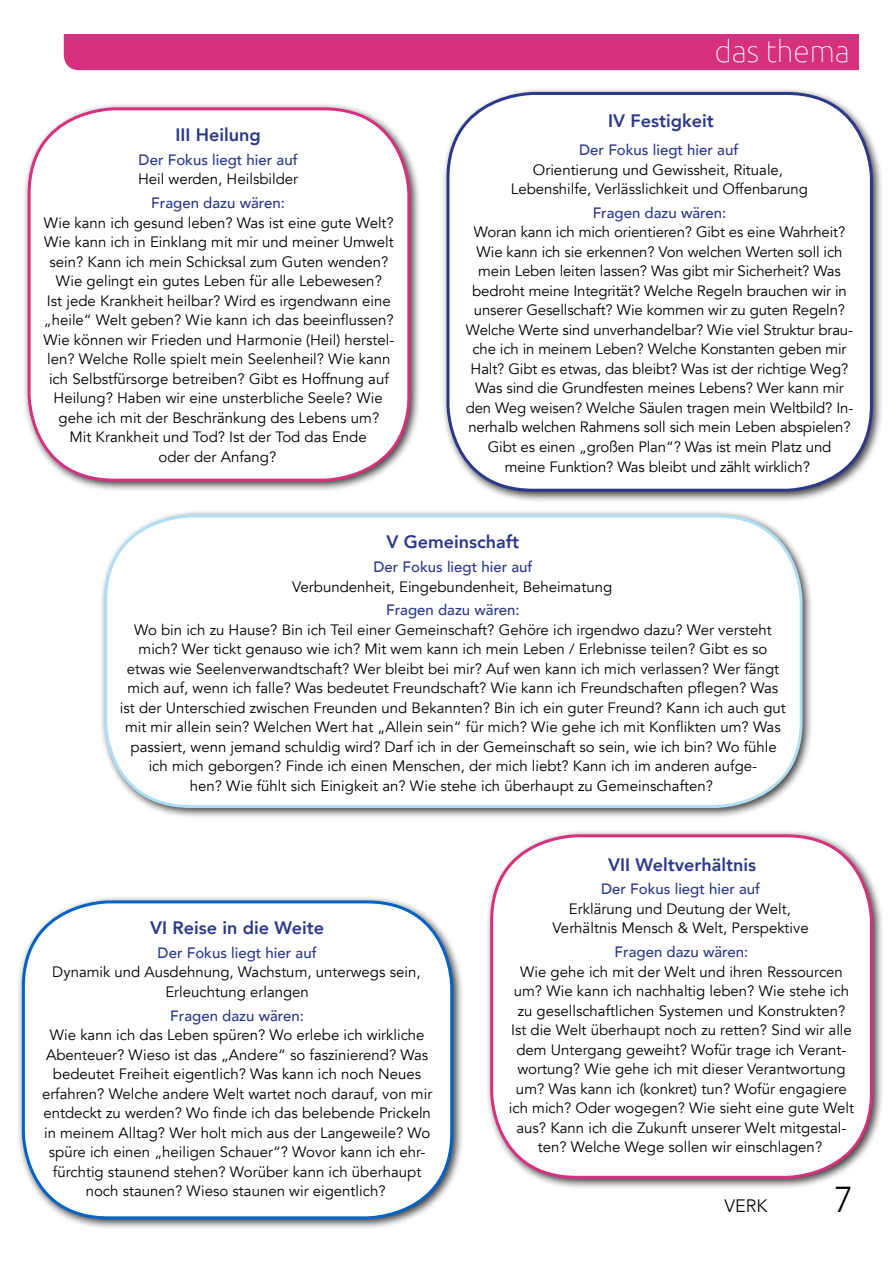
<style>
.page{position:relative;width:893px;height:1263px;background:#fff}
.page>*{position:absolute;margin:0;border:0;box-sizing:border-box;transform-origin:0 0}
.t1{font:300 36px "Avenir";color:#000}
.t2{font:100 30px "Ubuntu";color:#fff}
.t3{font:800 18px "Avenir";color:#2c388c}
.t4{font:300 18px "Avenir";color:#000}
.t5{font:15px/19.5px "Avenir";color:#000;text-align:center}
.t6{font:500 15px "Avenir";color:#2c388c}
</style>
<div class="page">
<div style="left:64px;top:34px;width:795px;height:36px;background:#d6307e"></div>
<div style="left:22px;top:102px;width:399px;height:391px;background:#000;opacity:.75"></div>
<div style="left:29px;top:109px;width:380px;height:371px;background:#fff;border-radius:85px"></div>
<div style="left:28px;top:107px;width:382px;height:375px;border:3px solid #d6307e;border-radius:85px"></div>
<div style="left:441px;top:87px;width:443px;height:416px;background:#000;opacity:.75"></div>
<div style="left:448px;top:93px;width:423px;height:397px;background:#fff;border-radius:85px"></div>
<div style="left:446px;top:92px;width:427px;height:400px;border:3px solid #2c388c;border-radius:85px"></div>
<div style="left:99px;top:509px;width:715px;height:310px;background:#000;opacity:.75"></div>
<div style="left:106px;top:516px;width:695px;height:290px;background:#fff;border-radius:85px"></div>
<div style="left:104px;top:514px;width:699px;height:294px;border:3px solid #b0dff5;border-radius:85px"></div>
<div style="left:17px;top:895px;width:447px;height:335px;background:#000;opacity:.75"></div>
<div style="left:23px;top:902px;width:429px;height:316px;background:#fff;border-radius:85px"></div>
<div style="left:22px;top:900px;width:431px;height:319px;border:3px solid #0063c5;border-radius:85px"></div>
<div style="left:485px;top:829px;width:399px;height:361px;background:#000;opacity:.75"></div>
<div style="left:492px;top:836px;width:379px;height:341px;background:#fff;border-radius:85px"></div>
<div style="left:490px;top:834px;width:383px;height:345px;border:3px solid #d6307e;border-radius:85px"></div>
<p class="t3" style="left:175px;top:121px;width:87px">III Heilung</p>
<p class="t6" style="left:139px;top:147px;width:161px">Der Fokus liegt hier auf</p>
<p class="t5" style="left:138px;top:170px;width:162px">Heil werden, Heilsbilder</p>
<p class="t6" style="left:151px;top:190px;width:135px">Fragen dazu wären:</p>
<p class="t5" style="left:43px;top:213px;width:353px">Wie kann ich gesund leben? Was ist eine gute Welt?<br>Wie kann ich in Einklang mit mir und meiner Umwelt sein? Kann ich mein Schicksal zum Guten wenden?<br>Wie gelingt ein gutes Leben für alle Lebewesen?<br>Ist jede Krankheit heilbar? Wird es irgendwann eine „heile“ Welt geben? Wie kann ich das beeinflussen?<br>Wie können wir Frieden und Harmonie (Heil) herstel&shy;len? Welche Rolle spielt mein Seelenheil? Wie kann ich Selbstfürsorge betreiben? Gibt es Hoffnung auf Heilung? Haben wir eine unsterbliche Seele? Wie gehe ich mit der Beschränkung des Lebens um?<br>Mit Krankheit und Tod? Ist der Tod das Ende<br>oder der Anfang?</p>
<h2 class="t2" style="left:715px;top:31px;width:137px">das thema</h2>
<p class="t3" style="left:608px;top:107px;width:107px">IV Festigkeit</p>
<p class="t6" style="left:579px;top:137px;width:161px">Der Fokus liegt hier auf</p>
<p class="t5" style="left:511px;top:160px;width:299px">Orientierung und Gewissheit, Rituale,<br>Lebenshilfe, Verlässlichkeit und Offenbarung</p>
<p class="t6" style="left:593px;top:200px;width:135px">Fragen dazu wären:</p>
<p class="t5" style="left:466px;top:223px;width:389px">Woran kann ich mich orientieren? Gibt es eine Wahrheit?<br>Wie kann ich sie erkennen? Von welchen Werten soll ich mein Leben leiten lassen? Was gibt mir Sicherheit? Was bedroht meine Integrität? Welche Regeln brauchen wir in unserer Gesellschaft? Wie kommen wir zu guten Regeln?<br>Welche Werte sind unverhandelbar? Wie viel Struktur brau&shy;che ich in meinem Leben? Welche Konstanten geben mir Halt? Gibt es etwas, das bleibt? Was ist der richtige Weg?<br>Was sind die Grundfesten meines Lebens? Wer kann mir den Weg weisen? Welche Säulen tragen mein Weltbild? In&shy;nerhalb welchen Rahmens soll sich mein Leben abspielen?<br>Gibt es einen „großen Plan“? Was ist mein Platz und meine Funktion? Was bleibt und zählt wirklich?</p>
<p class="t3" style="left:387px;top:528px;width:134px">V Gemeinschaft</p>
<p class="t6" style="left:373px;top:554px;width:161px">Der Fokus liegt hier auf</p>
<p class="t5" style="left:292px;top:577px;width:322px">Verbundenheit, Eingebundenheit, Beheimatung</p>
<p class="t6" style="left:386px;top:597px;width:135px">Fragen dazu wären:</p>
<p class="t5" style="left:120px;top:620px;width:667px">Wo bin ich zu Hause? Bin ich Teil einer Gemeinschaft? Gehöre ich irgendwo dazu? Wer versteht mich? Wer tickt genauso wie ich? Mit wem kann ich mein Leben / Erlebnisse teilen? Gibt es so etwas wie Seelenverwandtschaft? Wer bleibt bei mir? Auf wen kann ich mich verlassen? Wer fängt mich auf, wenn ich falle? Was bedeutet Freundschaft? Wie kann ich Freundschaften pflegen? Was ist der Unterschied zwischen Freunden und Bekannten? Bin ich ein guter Freund? Kann ich auch gut mit mir allein sein? Welchen Wert hat „Allein sein“ für mich? Wie gehe ich mit Konflikten um? Was passiert, wenn jemand schuldig wird? Darf ich in der Gemeinschaft so sein, wie ich bin? Wo fühle ich mich geborgen? Finde ich einen Menschen, der mich liebt? Kann ich im anderen aufge-<br>hen? Wie fühlt sich Einigkeit an? Wie stehe ich überhaupt zu Gemeinschaften?</p>
<p class="t3" style="left:150px;top:914px;width:176px">VI Reise in die Weite</p>
<p class="t6" style="left:158px;top:940px;width:161px">Der Fokus liegt hier auf</p>
<p class="t5" style="left:52px;top:963px;width:370px">Dynamik und Ausdehnung, Wachstum, unterwegs sein,<br>Erleuchtung erlangen</p>
<p class="t6" style="left:170px;top:1002px;width:135px">Fragen dazu wären:</p>
<p class="t5" style="left:42px;top:1025px;width:392px">Wie kann ich das Leben spüren? Wo erlebe ich wirkliche Abenteuer? Wieso ist das „Andere“ so faszinierend? Was bedeutet Freiheit eigentlich? Was kann ich noch Neues erfahren? Welche andere Welt wartet noch darauf, von mir entdeckt zu werden? Wo finde ich das belebende Prickeln in meinem Alltag? Wer holt mich aus der Langeweile? Wo spüre ich einen „heiligen Schauer“? Wovor kann ich ehr&shy;fürchtig staunend stehen? Worüber kann ich überhaupt noch staunen? Wieso staunen wir eigentlich?</p>
<p class="t3" style="left:608px;top:850px;width:150px">VII Weltverhältnis</p>
<p class="t6" style="left:601px;top:876px;width:161px">Der Fokus liegt hier auf</p>
<p class="t5" style="left:553px;top:899px;width:258px">Erklärung und Deutung der Welt,<br>Verhältnis Mensch &amp; Welt, Perspektive</p>
<p class="t6" style="left:615px;top:939px;width:135px">Fragen dazu wären:</p>
<p class="t5" style="left:509px;top:962px;width:347px">Wie gehe ich mit der Welt und ihren Ressourcen um? Wie kann ich nachhaltig leben? Wie stehe ich zu gesellschaftlichen Systemen und Konstrukten?<br>Ist die Welt überhaupt noch zu retten? Sind wir alle dem Untergang geweiht? Wofür trage ich Verant&shy;wortung? Wie gehe ich mit dieser Verantwortung um? Was kann ich (konkret) tun? Wofür engagiere ich mich? Oder wogegen? Wie sieht eine gute Welt aus? Kann ich die Zukunft unserer Welt mitgestal&shy;ten? Welche Wege sollen wir einschlagen?</p>
<p class="t4" style="left:724px;top:1195px;width:45px">VERK</p>
<h1 class="t1" style="left:834px;top:1179px;width:20px">7</h1>
</div>
